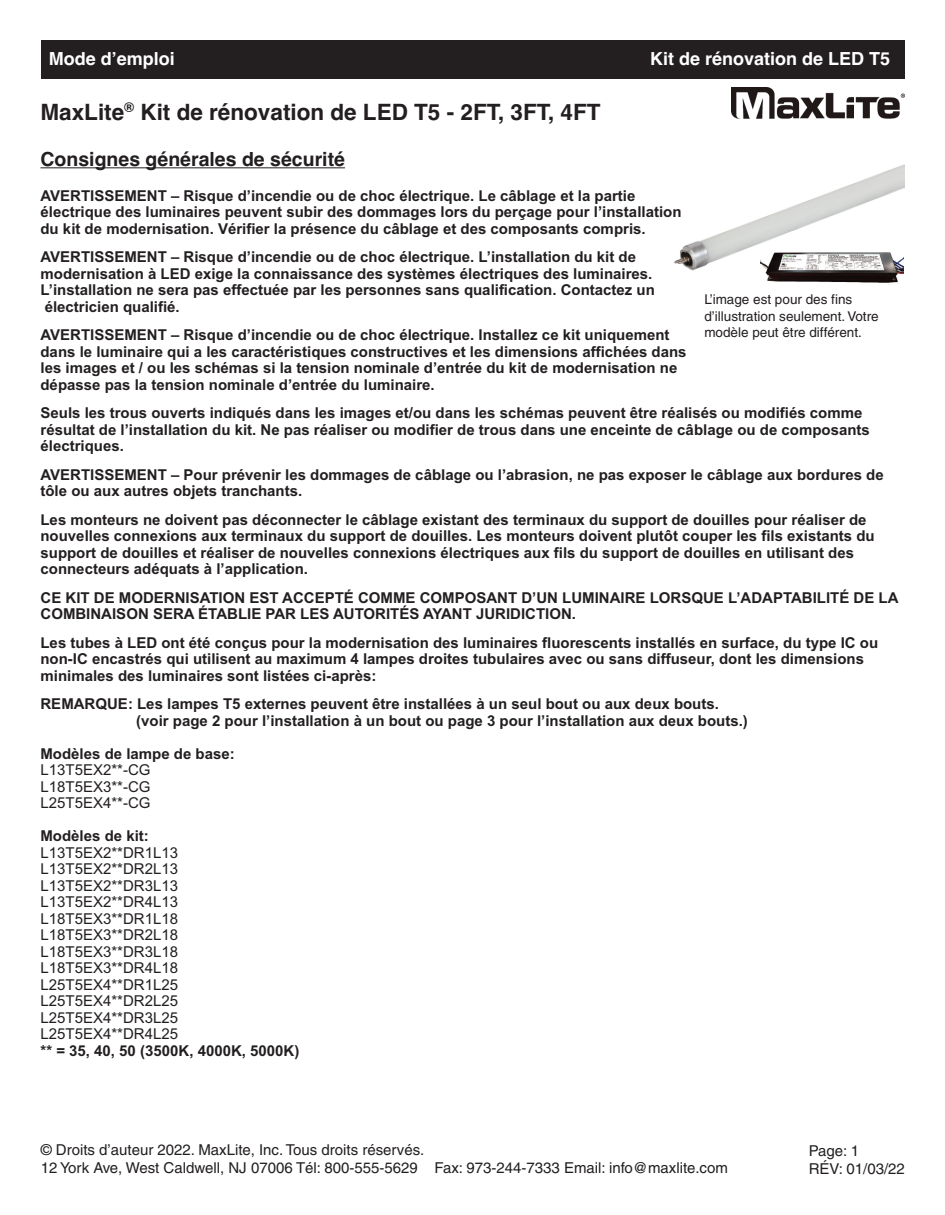
<style>
.page{position:relative;width:945px;height:1215px;background:#fff}
.page>*{position:absolute;margin:0;border:0;box-sizing:border-box;transform-origin:0 0}
.t1{font:700 22.5px "Helvetica";color:#231f20}
.t2{font:700 19.5px "Helvetica";color:#231f20}
.t3{font:700 18px "Helvetica";color:#fff}
.t4{font:700 15px/16.5px "Arial";color:#231f20}
.t5{font:15px/16.5px "Arial";color:#231f20;text-align:justify}
.t6{font:15px/18px "Helvetica";color:#231f20}
.t7{font:13.5px/16.2px "Helvetica";color:#231f20}
</style>
<div class="page">
<div style="left:41px;top:40px;width:864px;height:39px;background:#231f20"></div>
<img style="left:732px;top:87px;width:173px;height:32px">
<hr style="left:40px;top:167px;width:305px;height:1px;background:#231f20">
<img style="left:674px;top:164px;width:230px;height:119px">
<p class="t3" style="left:49px;top:49px;width:128px">Mode d’emploi</p>
<p class="t3" style="left:650px;top:49px;width:242px">Kit de rénovation de LED T5</p>
<h1 class="t1" style="left:40px;top:99px;width:562px">MaxLite<sup>®</sup> Kit de rénovation de LED T5 - 2FT, 3FT, 4FT</h1>
<h2 class="t2" style="left:40px;top:148px;width:306px">Consignes générales de sécurité</h2>
<p class="t4" style="left:40px;top:187px;width:643px">AVERTISSEMENT – Risque d’incendie ou de choc électrique. Le câblage et la partie électrique des luminaires peuvent subir des dommages lors du perçage pour l’installation du kit de modernisation. Vérifier la présence du câblage et des composants compris.</p>
<p class="t4" style="left:41px;top:249px;width:616px">AVERTISSEMENT – Risque d’incendie ou de choc électrique. L’installation du kit de modernisation à LED exige la connaissance des systèmes électriques des luminaires.<br>L’installation ne sera pas effectuée par les personnes sans qualification. Contactez un électricien qualifié.</p>
<p class="t4" style="left:41px;top:327px;width:648px">AVERTISSEMENT – Risque d’incendie ou de choc électrique. Installez ce kit uniquement dans le luminaire qui a les caractéristiques constructives et les dimensions affichées dans les images et / ou les schémas si la tension nominale d’entrée du kit de modernisation ne dépasse pas la tension nominale d’entrée du luminaire.</p>
<p class="t4" style="left:41px;top:405px;width:831px">Seuls les trous ouverts indiqués dans les images et/ou dans les schémas peuvent être réalisés ou modifiés comme résultat de l’installation du kit. Ne pas réaliser ou modifier de trous dans une enceinte de câblage ou de composants électriques.</p>
<p class="t4" style="left:41px;top:466px;width:845px">AVERTISSEMENT – Pour prévenir les dommages de câblage ou l’abrasion, ne pas exposer le câblage aux bordures de tôle ou aux autres objets tranchants.</p>
<p class="t4" style="left:41px;top:511px;width:836px">Les monteurs ne doivent pas déconnecter le câblage existant des terminaux du support de douilles pour réaliser de nouvelles connexions aux terminaux du support de douilles. Les monteurs doivent plutôt couper les fils existants du support de douilles et réaliser de nouvelles connexions électriques aux fils du support de douilles en utilisant des connecteurs adéquats à l’application.</p>
<p class="t4" style="left:41px;top:589px;width:860px">CE KIT DE MODERNISATION EST ACCEPTÉ COMME COMPOSANT D’UN LUMINAIRE LORSQUE L’ADAPTABILITÉ DE LA<br>COMBINAISON SERA ÉTABLIE PAR LES AUTORITÉS AYANT JURIDICTION.</p>
<p class="t4" style="left:41px;top:634px;width:839px">Les tubes à LED ont été conçus pour la modernisation des luminaires fluorescents installés en surface, du type IC ou non-IC encastrés qui utilisent au maximum 4 lampes droites tubulaires avec ou sans diffuseur, dont les dimensions minimales des luminaires sont listées ci-après:</p>
<p class="t4" style="left:136px;top:696px;width:613px;text-indent:-96px">REMARQUE: Les lampes T5 externes peuvent être installées à un seul bout ou aux deux bouts. (voir page 2 pour l’installation à un bout ou page 3 pour l’installation aux deux bouts.)</p>
<p class="t4" style="left:41px;top:745px;width:196px">Modèles de lampe de base:</p>
<p class="t5" style="left:41px;top:762px;width:112px">L13T5EX2**-CG L18T5EX3**-CG L25T5EX4**-CG</p>
<p class="t4" style="left:41px;top:828px;width:110px">Modèles de kit:</p>
<p class="t5" style="left:40px;top:844px;width:139px">L13T5EX2**DR1L13<br>L13T5EX2**DR2L13<br>L13T5EX2**DR3L13<br>L13T5EX2**DR4L13<br>L18T5EX3**DR1L18<br>L18T5EX3**DR2L18<br>L18T5EX3**DR3L18<br>L18T5EX3**DR4L18<br>L25T5EX4**DR1L25<br>L25T5EX4**DR2L25<br>L25T5EX4**DR3L25<br>L25T5EX4**DR4L25</p>
<p class="t4" style="left:40px;top:1042px;width:260px">** = 35, 40, 50 (3500K, 4000K, 5000K)</p>
<p class="t7" style="left:704px;top:293px;width:176px">L’image est pour des fins d’illustration seulement. Votre modèle peut être différent.</p>
<p class="t6" style="left:41px;top:1142px;width:689px">© Droits d’auteur 2022. MaxLite, Inc. Tous droits réservés.<br>12 York Ave, West Caldwell, NJ 07006 Tél: 800-555-5629 Fax: 973-244-7333 Email: info@maxlite.com</p>
<p class="t6" style="left:809px;top:1143px;width:98px">Page: 1<br>RÉV: 01/03/22</p>
</div>
